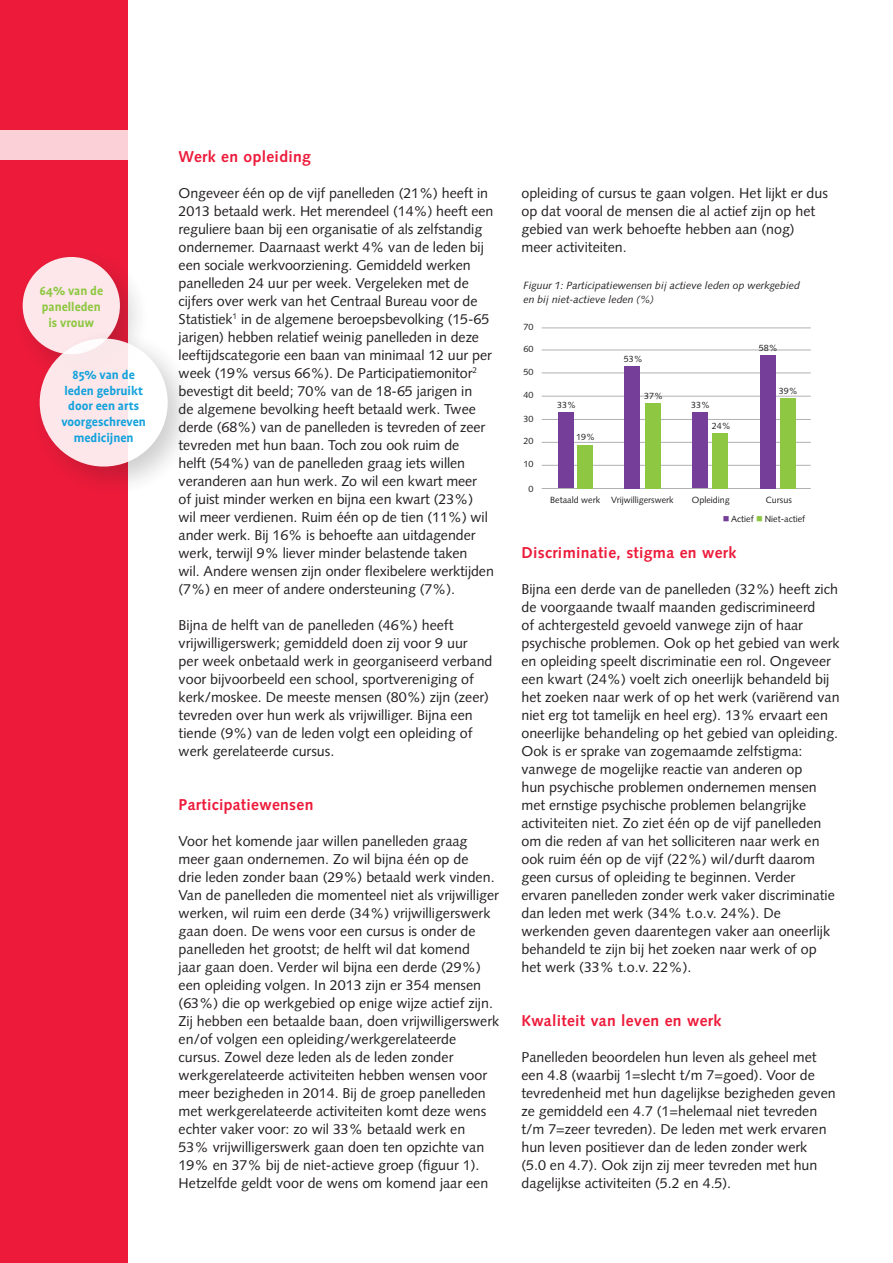
<style>
.page{position:relative;width:893px;height:1263px;background:#fff}
.page>*{position:absolute;margin:0;border:0;box-sizing:border-box;transform-origin:0 0}
.t1{font:700 15.75px "Syntax LT Std";letter-spacing:.02em;color:#ed1a3a}
.t2{font:14.25px/18px "Syntax LT Std";color:#231f20}
.t3{font:700 13.5px/15.8px "Profile OT";color:#14a2dc;text-align:center}
.t4{font:700 13.5px/15.8px "Profile OT";color:#8ec741;text-align:center}
.t5{font:italic 10.5px/13.5px "Syntax LT Std";color:#231f20}
.t6{font:9px "Syntax LT Std";color:#231f20}
.s1{color:#753e98}
.s2{color:#8ec741}
</style>
<div class="page">
<div style="left:0;top:0;width:128px;height:1263px;background:#ed1a3a"></div>
<div style="left:0;top:130px;width:128px;height:29px;background:#fbd1d7"></div>
<div style="left:11px;top:245px;width:141px;height:142px;background:#231f20;opacity:.25"></div>
<div style="left:23px;top:257px;width:97px;height:97px;background:#fde7ea;border-radius:50%"></div>
<div style="left:28px;top:327px;width:173px;height:173px;background:#231f20;opacity:.25"></div>
<svg style="left:40px;top:338px;width:128px;height:129px;fill:#fde7ea"></svg>
<hr style="left:542px;top:488px;width:269px;height:1px;background:#b0b1b5">
<hr style="left:542px;top:465px;width:269px;height:1px;background:#b0b1b5">
<hr style="left:542px;top:442px;width:269px;height:1px;background:#b0b1b5">
<hr style="left:542px;top:419px;width:269px;height:1px;background:#b0b1b5">
<hr style="left:542px;top:396px;width:269px;height:1px;background:#b0b1b5">
<hr style="left:542px;top:373px;width:269px;height:1px;background:#b0b1b5">
<hr style="left:542px;top:350px;width:269px;height:1px;background:#b0b1b5">
<hr style="left:542px;top:328px;width:269px;height:1px;background:#b0b1b5">
<div style="left:558px;top:412px;width:15px;height:76px;background:#753e98"></div>
<div style="left:693px;top:412px;width:15px;height:76px;background:#753e98"></div>
<div style="left:760px;top:355px;width:16px;height:133px;background:#753e98"></div>
<div style="left:625px;top:366px;width:15px;height:122px;background:#753e98"></div>
<div style="left:577px;top:445px;width:16px;height:43px;background:#8ec741"></div>
<div style="left:712px;top:433px;width:16px;height:55px;background:#8ec741"></div>
<div style="left:780px;top:398px;width:15px;height:90px;background:#8ec741"></div>
<div style="left:645px;top:403px;width:16px;height:85px;background:#8ec741"></div>
<p class="t4" style="left:39px;top:284px;width:65px">64% van de panelleden is vrouw</p>
<p class="t3" style="left:61px;top:367px;width:86px">85% van de leden gebruikt door een arts voorgeschreven medicijnen</p>
<p class="t1" style="left:179px;top:147px;width:134px">Werk en opleiding</p>
<p class="t2" style="left:179px;top:184px;width:317px">Ongeveer één op de vijf panelleden (21%) heeft in 2013 betaald werk. Het merendeel (14%) heeft een reguliere baan bij een organisatie of als zelfstandig ondernemer. Daarnaast werkt 4% van de leden bij een sociale werkvoorziening. Gemiddeld werken panelleden 24 uur per week. Vergeleken met de cijfers over werk van het Centraal Bureau voor de Statistiek<sup>1</sup> in de algemene beroepsbevolking (15-65 jarigen) hebben relatief weinig panelleden in deze leeftijdscategorie een baan van minimaal 12 uur per week (19% versus 66%). De Participatiemonitor<sup>2 </sup>bevestigt dit beeld; 70% van de 18-65 jarigen in<br>de algemene bevolking heeft betaald werk. Twee derde (68%) van de panelleden is tevreden of zeer tevreden met hun baan. Toch zou ook ruim de<br>helft (54%) van de panelleden graag iets willen veranderen aan hun werk. Zo wil een kwart meer<br>of juist minder werken en bijna een kwart (23%) wil meer verdienen. Ruim één op de tien (11%) wil ander werk. Bij 16% is behoefte aan uitdagender werk, terwijl 9% liever minder belastende taken<br>wil. Andere wensen zijn onder flexibelere werktijden (7%) en meer of andere ondersteuning (7%).</p>
<p class="t2" style="left:179px;top:616px;width:315px">Bijna de helft van de panelleden (46%) heeft vrijwilligerswerk; gemiddeld doen zij voor 9 uur<br>per week onbetaald werk in georganiseerd verband voor bijvoorbeeld een school, sportvereniging of kerk/moskee. De meeste mensen (80%) zijn (zeer) tevreden over hun werk als vrijwilliger. Bijna een tiende (9%) van de leden volgt een opleiding of werk gerelateerde cursus.</p>
<p class="t1" style="left:179px;top:795px;width:136px">Participatiewensen</p>
<p class="t2" style="left:179px;top:832px;width:322px">Voor het komende jaar willen panelleden graag meer gaan ondernemen. Zo wil bijna één op de<br>drie leden zonder baan (29%) betaald werk vinden.<br>Van de panelleden die momenteel niet als vrijwilliger werken, wil ruim een derde (34%) vrijwilligerswerk gaan doen. De wens voor een cursus is onder de panelleden het grootst; de helft wil dat komend<br>jaar gaan doen. Verder wil bijna een derde (29%) een opleiding volgen. In 2013 zijn er 354 mensen (63%) die op werkgebied op enige wijze actief zijn.<br>Zij hebben een betaalde baan, doen vrijwilligerswerk en/of volgen een opleiding/werkgerelateerde cursus. Zowel deze leden als de leden zonder werkgerelateerde activiteiten hebben wensen voor meer bezigheden in 2014. Bij de groep panelleden met werkgerelateerde activiteiten komt deze wens echter vaker voor: zo wil 33% betaald werk en<br>53% vrijwilligerswerk gaan doen ten opzichte van 19% en 37% bij de niet-actieve groep (figuur 1).<br>Hetzelfde geldt voor de wens om komend jaar een</p>
<p class="t2" style="left:521px;top:184px;width:308px">opleiding of cursus te gaan volgen. Het lijkt er dus op dat vooral de mensen die al actief zijn op het gebied van werk behoefte hebben aan (nog) meer activiteiten.</p>
<p class="t5" style="left:523px;top:279px;width:278px">Figuur 1: Participatiewensen bij actieve leden op werkgebied en bij niet-actieve leden (%)</p>
<p class="t6" style="left:524px;top:322px;width:12px">70</p>
<p class="t6" style="left:524px;top:344px;width:12px">60</p>
<p class="t6" style="left:524px;top:366px;width:12px">50</p>
<p class="t6" style="left:524px;top:390px;width:12px">40</p>
<p class="t6" style="left:524px;top:414px;width:12px">30</p>
<p class="t6" style="left:524px;top:436px;width:12px">20</p>
<p class="t6" style="left:524px;top:459px;width:12px">10</p>
<p class="t6" style="left:529px;top:484px;width:7px">0</p>
<p class="t6" style="left:557px;top:400px;width:21px">33%</p>
<p class="t6" style="left:576px;top:432px;width:21px">19%</p>
<p class="t6" style="left:624px;top:353px;width:21px">53%</p>
<p class="t6" style="left:644px;top:390px;width:21px">37%</p>
<p class="t6" style="left:691px;top:399px;width:21px">33%</p>
<p class="t6" style="left:712px;top:421px;width:21px">24%</p>
<p class="t6" style="left:759px;top:342px;width:21px">58%</p>
<p class="t6" style="left:779px;top:386px;width:21px">39%</p>
<p class="t6" style="left:550px;top:494px;width:125px">Betaald werk Vrijwilligerswerk</p>
<p class="t6" style="left:692px;top:494px;width:40px">Opleiding</p>
<p class="t6" style="left:766px;top:494px;width:28px">Cursus</p>
<p class="t6" style="left:723px;top:513px;width:84px"><span class="s1">■</span> Actief <span class="s2">■</span> Niet-actief</p>
<p class="t1" style="left:521px;top:543px;width:216px">Discriminatie, stigma en werk</p>
<p class="t2" style="left:521px;top:580px;width:320px">Bijna een derde van de panelleden (32%) heeft zich de voorgaande twaalf maanden gediscrimineerd<br>of achtergesteld gevoeld vanwege zijn of haar psychische problemen. Ook op het gebied van werk en opleiding speelt discriminatie een rol. Ongeveer een kwart (24%) voelt zich oneerlijk behandeld bij het zoeken naar werk of op het werk (variërend van niet erg tot tamelijk en heel erg). 13% ervaart een oneerlijke behandeling op het gebied van opleiding.<br>Ook is er sprake van zogemaamde zelfstigma: vanwege de mogelijke reactie van anderen op<br>hun psychische problemen ondernemen mensen met ernstige psychische problemen belangrijke activiteiten niet. Zo ziet één op de vijf panelleden om die reden af van het solliciteren naar werk en ook ruim één op de vijf (22%) wil/durft daarom geen cursus of opleiding te beginnen. Verder ervaren panelleden zonder werk vaker discriminatie dan leden met werk (34% t.o.v. 24%). De werkenden geven daarentegen vaker aan oneerlijk behandeld te zijn bij het zoeken naar werk of op het werk (33% t.o.v. 22%).</p>
<p class="t1" style="left:521px;top:1011px;width:201px">Kwaliteit van leven en werk</p>
<p class="t2" style="left:521px;top:1048px;width:316px">Panelleden beoordelen hun leven als geheel met een 4.8 (waarbij 1=slecht t/m 7=goed). Voor de tevredenheid met hun dagelijkse bezigheden geven ze gemiddeld een 4.7 (1=helemaal niet tevreden t/m 7=zeer tevreden). De leden met werk ervaren hun leven positiever dan de leden zonder werk<br>(5.0 en 4.7). Ook zijn zij meer tevreden met hun dagelijkse activiteiten (5.2 en 4.5).</p>
</div>
